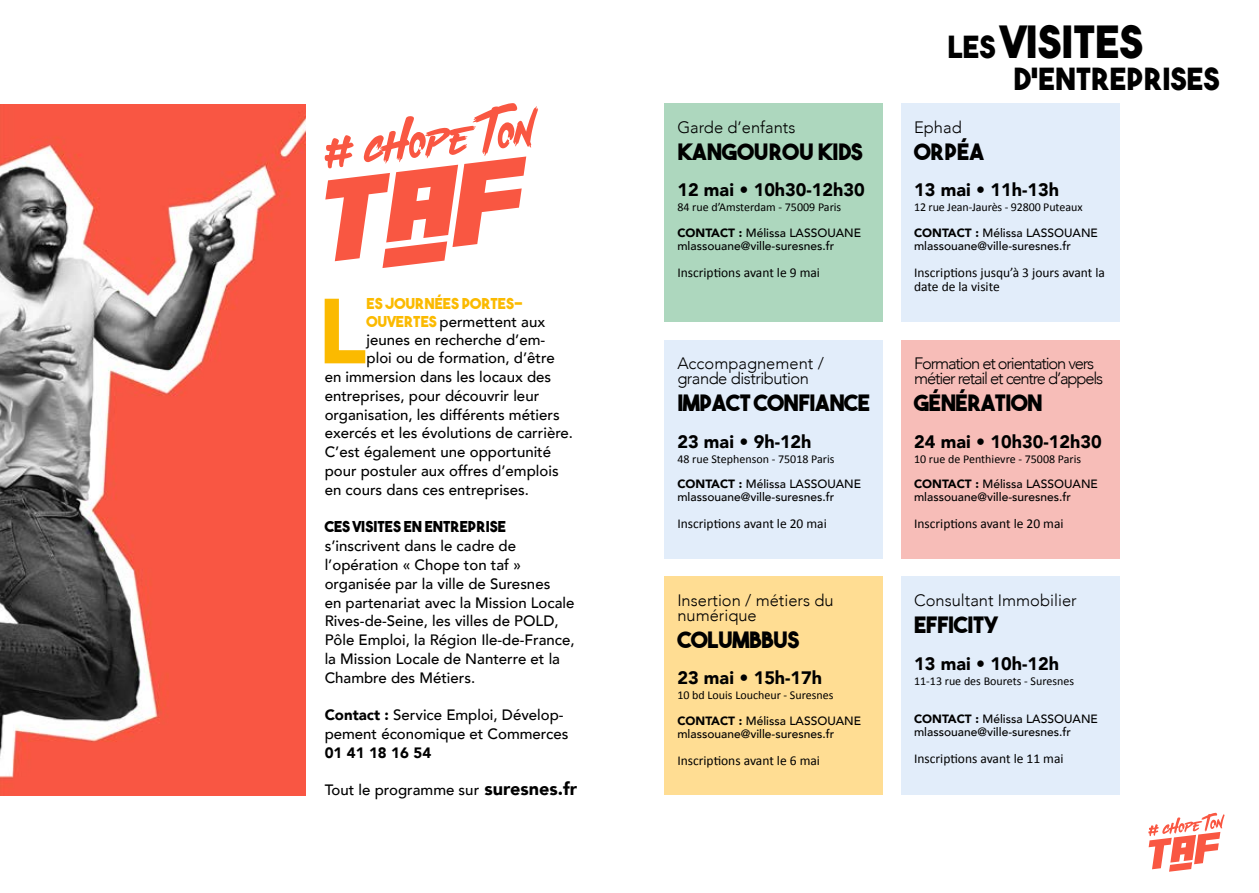
<style>
.page{position:relative;width:1259px;height:893px;background:#fff}
.page>*{position:absolute;margin:0;border:0;box-sizing:border-box;transform-origin:0 0}
.t1{font:900 91.2px "Avenir";color:#fbba00}
.t2{font:44.25px "The Bold Font";color:#000}
.t3{font:30.45px "The Bold Font";color:#000}
.t4{font:22.5px "The Bold Font";letter-spacing:-.02em;color:#000}
.t5{font:22.5px "The Bold Font";color:#000}
.t6{font:900 18px "Avenir";color:#000}
.t7{font:300 16.5px/15px "Avenir";color:#000}
.t8{font:300 16.5px/15px "Avenir";letter-spacing:-.07em;color:#000}
.t9{font:300 16.5px/15px "Avenir";letter-spacing:-.03em;color:#000}
.t10{font:500 15px/18.8px "Avenir";color:#000}
.t11{font:15px "The Bold Font";color:#000}
.t12{font:15px "The Bold Font";color:#fbba00}
.t13{font:900 15px "Avenir";color:#000}
.t14{font:13.5px/14.5px "Calibri";color:#000}
.t15{font:500 12px/12.9px "Avenir";color:#000}
.t16{font:12px "Calibri";color:#000}
.s1{font-family:"The Bold Font";font-weight:400;color:#fbba00}
.s2{font-weight:900}
.s3{font-weight:900;font-size:18px}
.s4{font-size:30.45px}
</style>
<div class="page">
<svg style="left:1148px;top:813px;width:76px;height:59px"></svg>
<div style="left:664px;top:103px;width:219px;height:219px;background:#add7be"></div>
<div style="left:901px;top:103px;width:219px;height:219px;background:#e2edfa"></div>
<div style="left:664px;top:340px;width:219px;height:218px;background:#e2edfa"></div>
<div style="left:901px;top:340px;width:219px;height:218px;background:#f7bdb8"></div>
<div style="left:664px;top:576px;width:219px;height:219px;background:#ffdd93"></div>
<div style="left:901px;top:576px;width:219px;height:219px;background:#e2edfa"></div>
<img style="left:0;top:104px;width:305px;height:691px">
<svg style="left:324px;top:103px;width:214px;height:165px"></svg>
<h1 class="t1" style="left:317px;top:253px;width:51px">L</h1>
<p class="t12" style="left:366px;top:294px;width:158px">ES JOURNÉES PORTES-</p>
<p class="t10" style="left:366px;top:312px;width:180px"><span class="s1">OUVERTES</span> permettent aux</p>
<p class="t10" style="left:366px;top:330px;width:180px">jeunes en recherche d’em-</p>
<p class="t10" style="left:366px;top:348px;width:190px">ploi ou de formation, d’être</p>
<p class="t10" style="left:325px;top:367px;width:228px">en immersion dans les locaux des</p>
<p class="t10" style="left:325px;top:385px;width:216px">entreprises, pour découvrir leur</p>
<p class="t10" style="left:325px;top:404px;width:237px">organisation, les différents métiers</p>
<p class="t10" style="left:325px;top:423px;width:250px">exercés et les évolutions de carrière.</p>
<p class="t10" style="left:325px;top:442px;width:228px">C’est également une opportunité</p>
<p class="t10" style="left:325px;top:461px;width:235px">pour postuler aux offres d’emplois</p>
<p class="t10" style="left:325px;top:479px;width:206px">en cours dans ces entreprises.</p>
<p class="t11" style="left:325px;top:517px;width:183px">CES VISITES EN ENTREPRISE</p>
<p class="t10" style="left:325px;top:536px;width:251px">s’inscrivent dans le cadre de l’opération « Chope ton taf » organisée par la ville de Suresnes<br>en partenariat avec la Mission Locale<br>Rives-de-Seine, les villes de POLD,<br>Pôle Emploi, la Région Ile-de-France, la Mission Locale de Nanterre et la<br>Chambre des Métiers.</p>
<p class="t10" style="left:325px;top:705px;width:245px"><span class="s2">Contact :</span> Service Emploi, Dévelop&shy;pement économique et Commerces</p>
<p class="t13" style="left:325px;top:740px;width:108px">01 41 18 16 54</p>
<p class="t10" style="left:325px;top:780px;width:254px">Tout le programme sur <span class="s3">suresnes.fr</span></p>
<p class="t7" style="left:677px;top:120px;width:120px">Garde d’enfants</p>
<h3 class="t5" style="left:677px;top:137px;width:187px">KANGOUROU KIDS</h3>
<p class="t6" style="left:677px;top:175px;width:189px">12 mai • 10h30-12h30</p>
<p class="t16" style="left:677px;top:199px;width:165px">84 rue d’Amsterdam - 75009 Paris</p>
<p class="t15" style="left:677px;top:226px;width:185px"><span class="s2">CONTACT :</span> Mélissa LASSOUANE mlassouane@ville-suresnes.fr</p>
<p class="t14" style="left:677px;top:264px;width:144px">Inscriptions avant le 9 mai</p>
<p class="t9" style="left:677px;top:356px;width:148px">Accompagnement / grande distribution</p>
<h3 class="t4" style="left:677px;top:389px;width:194px">IMPACT CONFIANCE</h3>
<p class="t6" style="left:677px;top:426px;width:136px">23 mai • 9h-12h</p>
<p class="t16" style="left:677px;top:450px;width:159px">48 rue Stephenson - 75018 Paris</p>
<p class="t15" style="left:677px;top:477px;width:185px"><span class="s2">CONTACT :</span> Mélissa LASSOUANE mlassouane@ville-suresnes.fr</p>
<p class="t14" style="left:677px;top:516px;width:151px">Inscriptions avant le 20 mai</p>
<p class="t7" style="left:677px;top:593px;width:158px">Insertion / métiers du numérique</p>
<h3 class="t4" style="left:677px;top:625px;width:124px">COLUMBBUS</h3>
<p class="t6" style="left:677px;top:663px;width:146px">23 mai • 15h-17h</p>
<p class="t16" style="left:677px;top:687px;width:158px">10 bd Louis Loucheur - Suresnes</p>
<p class="t15" style="left:677px;top:714px;width:185px"><span class="s2">CONTACT :</span> Mélissa LASSOUANE mlassouane@ville-suresnes.fr</p>
<p class="t14" style="left:677px;top:752px;width:144px">Inscriptions avant le 6 mai</p>
<h2 class="t2" style="left:947px;top:14px;width:198px"><span class="s4">LES</span> VISITES</h2>
<h3 class="t3" style="left:1014px;top:59px;width:207px">D’ENTREPRISES</h3>
<p class="t7" style="left:914px;top:120px;width:49px">Ephad</p>
<h3 class="t4" style="left:914px;top:137px;width:72px">ORPÉA</h3>
<p class="t6" style="left:914px;top:175px;width:146px">13 mai • 11h-13h</p>
<p class="t16" style="left:914px;top:199px;width:170px">12 rue Jean-Jaurès - 92800 Puteaux</p>
<p class="t15" style="left:914px;top:226px;width:185px"><span class="s2">CONTACT :</span> Mélissa LASSOUANE mlassouane@ville-suresnes.fr</p>
<p class="t14" style="left:914px;top:264px;width:192px">Inscriptions jusqu’à 3 jours avant la date de la visite</p>
<p class="t8" style="left:914px;top:356px;width:191px">Formation et orientation vers métier retail et centre d’appels</p>
<h3 class="t4" style="left:914px;top:389px;width:130px">GÉNÉRATION</h3>
<p class="t6" style="left:914px;top:426px;width:189px">24 mai • 10h30-12h30</p>
<p class="t16" style="left:914px;top:450px;width:169px">10 rue de Penthievre - 75008 Paris</p>
<p class="t15" style="left:914px;top:477px;width:185px"><span class="s2">CONTACT :</span> Mélissa LASSOUANE mlassouane@ville-suresnes.fr</p>
<p class="t14" style="left:914px;top:516px;width:151px">Inscriptions avant le 20 mai</p>
<p class="t7" style="left:914px;top:593px;width:164px">Consultant Immobilier</p>
<h3 class="t4" style="left:914px;top:611px;width:87px">EFFICITY</h3>
<p class="t6" style="left:914px;top:648px;width:146px">13 mai • 10h-12h</p>
<p class="t16" style="left:914px;top:672px;width:161px">11-13 rue des Bourets - Suresnes</p>
<p class="t15" style="left:914px;top:712px;width:185px"><span class="s2">CONTACT :</span> Mélissa LASSOUANE mlassouane@ville-suresnes.fr</p>
<p class="t14" style="left:914px;top:751px;width:151px">Inscriptions avant le 11 mai</p>
</div>
